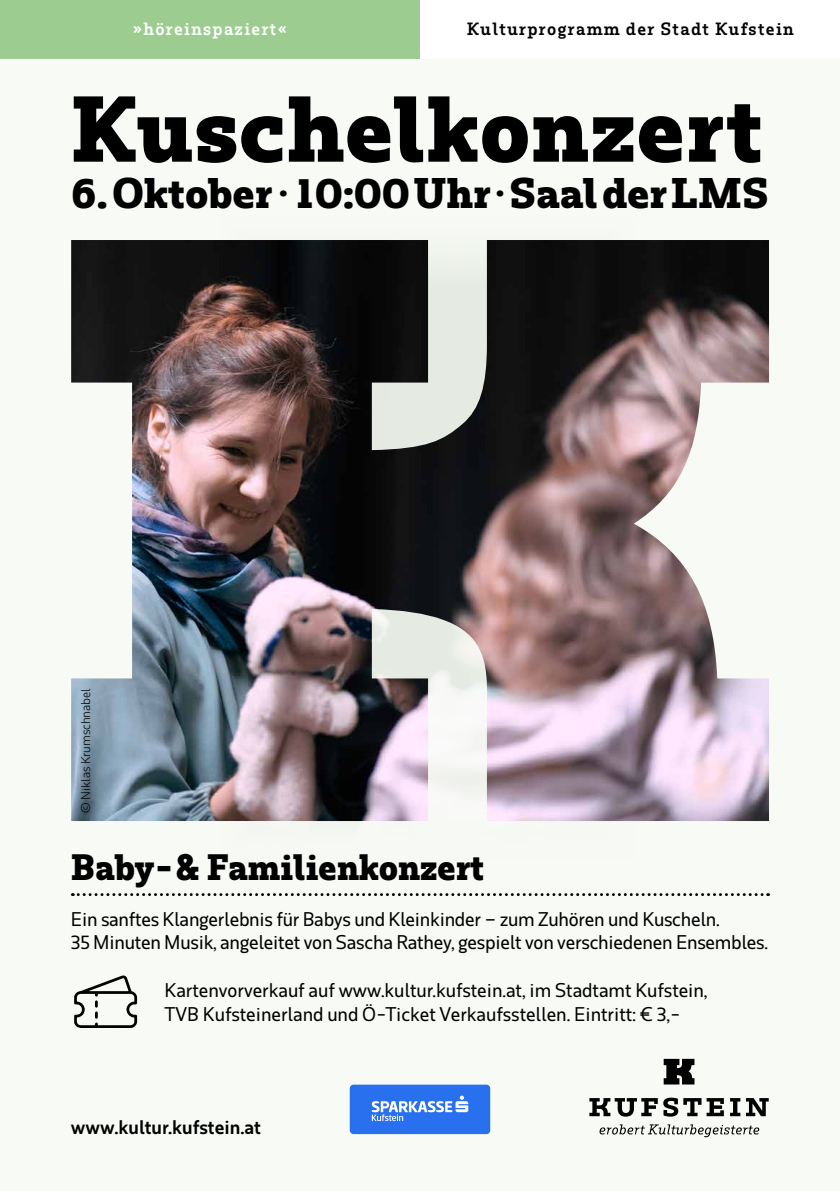
<style>
.page{position:relative;width:840px;height:1191px;background:#fff}
.page>*{position:absolute;margin:0;border:0;box-sizing:border-box;transform-origin:0 0}
.t1{font:700 87px "Rum Serif";letter-spacing:.01em;color:#000}
.t2{font:700 40px "Rum Serif";color:#000}
.t3{font:700 34.4px "Rum Serif";color:#000}
.t4{font:500 18.4px/23.4px "Rum Sans";letter-spacing:-.01em;color:#000}
.t5{font:600 18.4px "Rum Sans";color:#000}
.t6{font:600 16.6px "Rum Serif";letter-spacing:.075em;color:#000}
.t7{font:600 16.6px "Rum Serif";letter-spacing:.075em;color:#fff}
.t8{font:300 12px "Rum Sans";color:#000}
.t9{font:300 10.2px "Rum Sans";color:#000}
.s1{font-family:"Mackay"}
</style>
<div class="page">
<div style="left:0;top:0;width:839px;height:1191px;background:#f7faf5"></div>
<div style="left:0;top:0;width:420px;height:58px;background:#9dcc90"></div>
<div style="left:420px;top:0;width:419px;height:58px;background:#fff"></div>
<img style="left:71px;top:240px;width:697px;height:581px">
<svg style="left:72px;top:893px;width:696px;height:3px"></svg>
<svg style="left:74px;top:975px;width:63px;height:53px"></svg>
<svg style="left:599px;top:1124px;width:159px;height:13px"></svg>
<svg style="left:589px;top:1098px;width:68px;height:18px"></svg>
<svg style="left:663px;top:1097px;width:60px;height:19px"></svg>
<svg style="left:730px;top:1098px;width:38px;height:18px"></svg>
<svg style="left:663px;top:1058px;width:31px;height:26px"></svg>
<div style="left:349px;top:1084px;width:141px;height:50px;background:#2870ed;border-radius:4px"></div>
<svg style="left:371px;top:1095px;width:97px;height:26px"></svg>
<p class="t7" style="left:133px;top:19px;width:155px">»höreinspaziert«</p>
<p class="t6" style="left:466px;top:19px;width:328px">Kulturprogramm der Stadt Kufstein</p>
<h1 class="t1" style="left:71px;top:76px;width:693px">Kuschelkonzert</h1>
<h2 class="t2" style="left:71px;top:168px;width:700px">6. Oktober <span class="s1">·</span> 10:00 Uhr <span class="s1">·</span> Saal der LMS</h2>
<p class="t8" style="left:79px;top:813px;width:126px;rotate:-90deg">© Niklas Krumschnabel</p>
<p class="t9" style="left:84px;top:808px;width:108px;rotate:-90deg">© Niklas Krumschnabel</p>
<h3 class="t3" style="left:71px;top:845px;width:415px">Baby-&amp; Familienkonzert</h3>
<p class="t4" style="left:71px;top:907px;width:698px">Ein sanftes Klangerlebnis für Babys und Kleinkinder – zum Zuhören und Kuscheln.<br>35 Minuten Musik, angeleitet von Sascha Rathey, gespielt von verschiedenen Ensembles.</p>
<p class="t4" style="left:164px;top:978px;width:544px">Kartenvorverkauf auf www.kultur.kufstein.at, im Stadtamt Kufstein,<br>TVB Kufsteinerland und Ö-Ticket Verkaufsstellen. Eintritt: € 3,-</p>
<p class="t5" style="left:71px;top:1116px;width:191px">www.kultur.kufstein.at</p>
</div>
